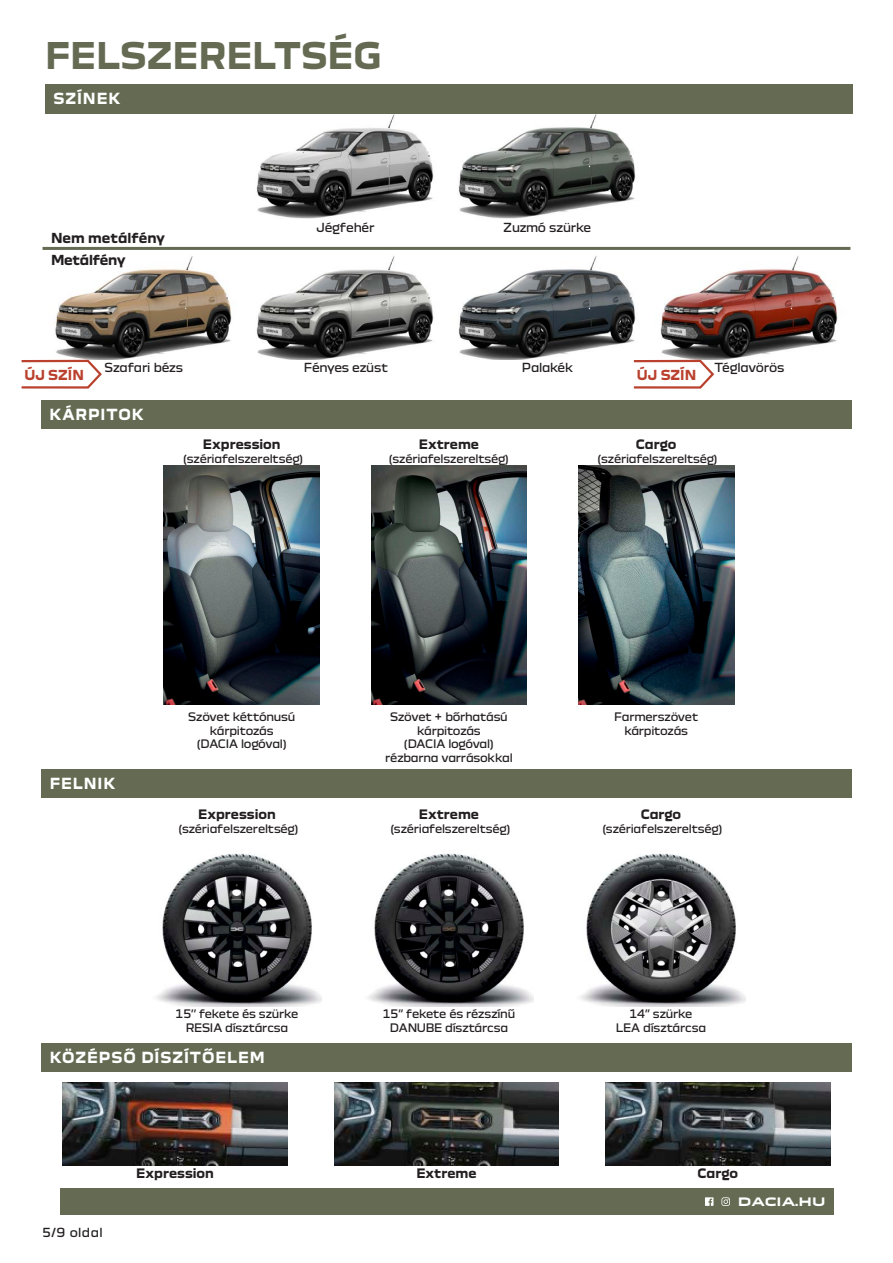
<style>
.page{position:relative;width:893px;height:1263px;background:#fff}
.page>*{position:absolute;margin:0;border:0;box-sizing:border-box;transform-origin:0 0}
.povinne_ruceni{font:700 36px "Dacia Block";color:#646b52}
.titulek{font:700 15px "Dacia Block";letter-spacing:.06em;color:#fff}
.Titre-fd-bleu{font:700 13.5px "Dacia Block";letter-spacing:-.01em;color:#231f20}
.Titre-fd-bleu-2{font:700 13.5px "Dacia Block";color:#b9412d}
.t1{font:700 12.75px "Dacia Block";color:#231f20}
.t2{font:12px "Dacia Block";letter-spacing:-.02em;color:#231f20}
.t3{font:700 11.4px "Dacia Block Extended";letter-spacing:-.005em;color:#fff}
.t4{font:11.25px/13.5px "Dacia Block";letter-spacing:-.02em;color:#231f20;text-align:center}
</style>
<div class="page">
<div style="left:60px;top:1188px;width:773px;height:27px;background:#646b52"></div>
<svg style="left:705px;top:1197px;width:8px;height:9px"></svg>
<svg style="left:721px;top:1197px;width:9px;height:9px"></svg>
<img style="left:55px;top:256px;width:783px;height:104px">
<img style="left:256px;top:114px;width:380px;height:105px">
<hr style="left:43px;top:247px;width:807px;height:3px;background:#646b52">
<img style="left:371px;top:466px;width:156px;height:239px">
<img style="left:164px;top:466px;width:156px;height:239px">
<div style="left:41px;top:400px;width:811px;height:28px;background:#646b52"></div>
<div style="left:41px;top:769px;width:811px;height:29px;background:#646b52"></div>
<div style="left:41px;top:1043px;width:811px;height:28px;background:#646b52"></div>
<img style="left:368px;top:853px;width:165px;height:154px">
<img style="left:156px;top:853px;width:165px;height:154px">
<img style="left:580px;top:853px;width:165px;height:154px">
<img style="left:578px;top:466px;width:156px;height:239px">
<div style="left:45px;top:84px;width:808px;height:30px;background:#646b52"></div>
<img style="left:63px;top:1082px;width:224px;height:83px">
<img style="left:334px;top:1082px;width:225px;height:83px">
<img style="left:606px;top:1082px;width:224px;height:83px">
<svg style="left:21px;top:359px;width:82px;height:30px"></svg>
<svg style="left:632px;top:359px;width:84px;height:30px"></svg>
<p class="povinne_ruceni" style="left:45px;top:35px;width:338px">FELSZERELTSÉG</p>
<p class="titulek" style="left:54px;top:90px;width:68px">SZÍNEK</p>
<p class="Titre-fd-bleu" style="left:51px;top:231px;width:116px">Nem metálfény</p>
<p class="Titre-fd-bleu" style="left:51px;top:252px;width:76px">Metálfény</p>
<p class="t2" style="left:316px;top:217px;width:60px">Jégfehér</p>
<p class="t2" style="left:504px;top:217px;width:89px">Zuzmó szürke</p>
<p class="t2" style="left:105px;top:358px;width:80px">Szafari bézs</p>
<p class="t2" style="left:304px;top:358px;width:86px">Fényes ezüst</p>
<p class="t2" style="left:522px;top:358px;width:53px">Palakék</p>
<p class="Titre-fd-bleu-2" style="left:24px;top:367px;width:61px">ÚJ SZÍN</p>
<p class="Titre-fd-bleu-2" style="left:637px;top:367px;width:61px">ÚJ SZÍN</p>
<p class="titulek" style="left:50px;top:406px;width:96px">KÁRPITOK</p>
<p class="t2" style="left:714px;top:358px;width:71px">Téglavörös</p>
<p class="t1" style="left:203px;top:437px;width:79px">Expression</p>
<p class="t4" style="left:183px;top:452px;width:122px">(szériafelszereltség)</p>
<p class="t1" style="left:419px;top:437px;width:62px">Extreme</p>
<p class="t4" style="left:389px;top:452px;width:122px">(szériafelszereltség)</p>
<p class="t1" style="left:636px;top:437px;width:42px">Cargo</p>
<p class="t4" style="left:598px;top:452px;width:122px">(szériafelszereltség)</p>
<p class="titulek" style="left:50px;top:775px;width:67px">FELNIK</p>
<p class="t4" style="left:188px;top:710px;width:109px">Szövet kéttónusú kárpitozás (DACIA logóval)</p>
<p class="t1" style="left:198px;top:807px;width:79px">Expression</p>
<p class="t4" style="left:178px;top:822px;width:122px">(szériafelszereltség)</p>
<p class="t4" style="left:176px;top:1008px;width:124px">15’’ fekete és szürke<br>RESIA dísztárcsa</p>
<p class="titulek" style="left:50px;top:1049px;width:216px">KÖZÉPSŐ DÍSZÍTŐELEM</p>
<p class="t4" style="left:385px;top:710px;width:129px">Szövet + bőrhatású kárpitozás<br>(DACIA logóval) rézbarna varrásokkal</p>
<p class="t1" style="left:419px;top:807px;width:62px">Extreme</p>
<p class="t4" style="left:390px;top:822px;width:122px">(szériafelszereltség)</p>
<p class="t4" style="left:383px;top:1008px;width:134px">15’’ fekete és rézszínű<br>DANUBE dísztárcsa</p>
<p class="t4" style="left:614px;top:710px;width:85px">Farmerszövet kárpitozás</p>
<p class="t1" style="left:641px;top:807px;width:42px">Cargo</p>
<p class="t4" style="left:602px;top:822px;width:122px">(szériafelszereltség)</p>
<p class="t4" style="left:616px;top:1008px;width:92px">14’’ szürke<br>LEA dísztárcsa</p>
<p class="t1" style="left:136px;top:1166px;width:79px">Expression</p>
<p class="t1" style="left:416px;top:1166px;width:62px">Extreme</p>
<p class="t1" style="left:698px;top:1166px;width:42px">Cargo</p>
<p class="t2" style="left:43px;top:1223px;width:62px">5/9 oldal</p>
<p class="t3" style="left:738px;top:1195px;width:89px">DACIA.HU</p>
</div>
